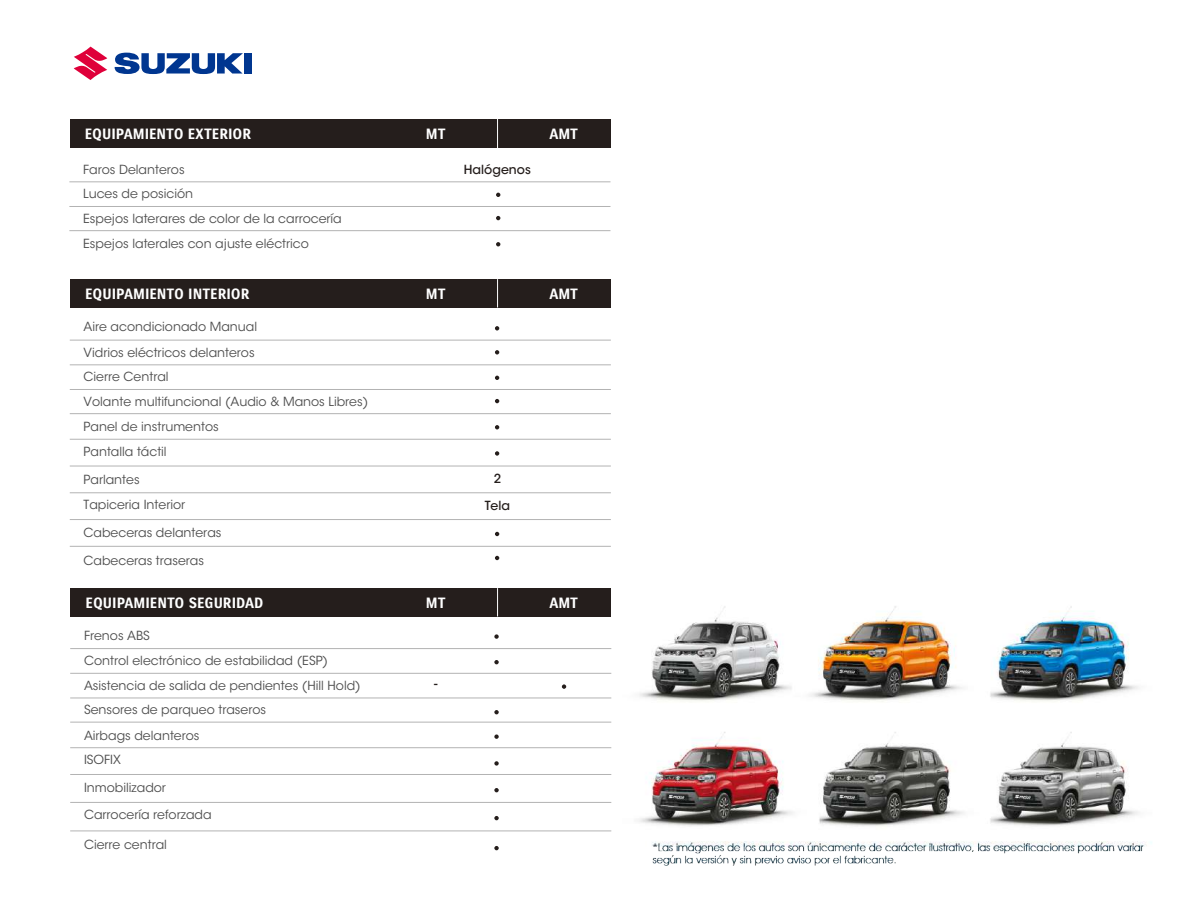
<style>
.page{position:relative;width:1188px;height:918px;background:#fff}
.page>*{position:absolute;margin:0;border:0;box-sizing:border-box;transform-origin:0 0}
.t1{font:14.4px "Suzuki PRO Bold";color:#fff}
.t2{font:12.45px/24.5px "ITC Avant Garde Std";color:#4d4d4d}
.t3{font:500 12.45px/27px "ITC Avant Garde Std";color:#251e1c;text-align:center}
</style>
<div class="page">
<img style="left:69px;top:46px;width:1083px;height:820px">
<p class="t1" style="left:85px;top:125px;width:168px">EQUIPAMIENTO EXTERIOR</p>
<p class="t2" style="left:83px;top:157px;width:260px">Faros Delanteros<br>Luces de posición<br>Espejos laterares de color de la carrocería</p>
<p class="t2" style="left:83px;top:232px;width:227px">Espejos laterales con ajuste eléctrico</p>
<p class="t1" style="left:426px;top:125px;width:21px">MT</p>
<p class="t1" style="left:549px;top:125px;width:30px">AMT</p>
<p class="t3" style="left:464px;top:156px;width:68px">Halógenos</p>
<p class="t1" style="left:85px;top:285px;width:166px">EQUIPAMIENTO INTERIOR</p>
<p class="t1" style="left:426px;top:285px;width:21px">MT</p>
<p class="t1" style="left:549px;top:285px;width:30px">AMT</p>
<p class="t2" style="left:84px;top:314px;width:175px;line-height:25.5px">Aire acondicionado Manual<br>Vidrios eléctricos delanteros</p>
<p class="t2" style="left:84px;top:365px;width:286px">Cierre Central<br>Volante multifuncional (Audio &amp; Manos Libres)</p>
<p class="t2" style="left:84px;top:415px;width:137px">Panel de instrumentos<br>Pantalla táctil</p>
<p class="t2" style="left:84px;top:467px;width:103px;line-height:25.7px">Parlantes<br>Tapiceria Interior</p>
<p class="t2" style="left:84px;top:521px;width:139px">Cabeceras delanteras</p>
<p class="t2" style="left:84px;top:548px;width:122px">Cabeceras traseras</p>
<p class="t1" style="left:86px;top:594px;width:180px">EQUIPAMIENTO SEGURIDAD</p>
<p class="t2" style="left:84px;top:623px;width:67px">Frenos ABS</p>
<p class="t2" style="left:84px;top:649px;width:278px">Control electrónico de estabilidad (ESP)<br>Asistencia de salida de pendientes (Hill Hold)<br>Sensores de parqueo traseros</p>
<p class="t2" style="left:84px;top:723px;width:117px">Airbags delanteros<br>ISOFIX</p>
<p class="t2" style="left:84px;top:775px;width:129px;line-height:26.7px">Inmobilizador<br>Carrocería reforzada</p>
<p class="t2" style="left:84px;top:832px;width:84px">Cierre central</p>
<p class="t3" style="left:485px;top:465px;width:27px">2<br>Tela</p>
<p class="t1" style="left:426px;top:594px;width:21px">MT</p>
<p class="t1" style="left:549px;top:594px;width:30px">AMT</p>
<p class="t3" style="left:434px;top:670px;width:5px">-</p>
</div>
